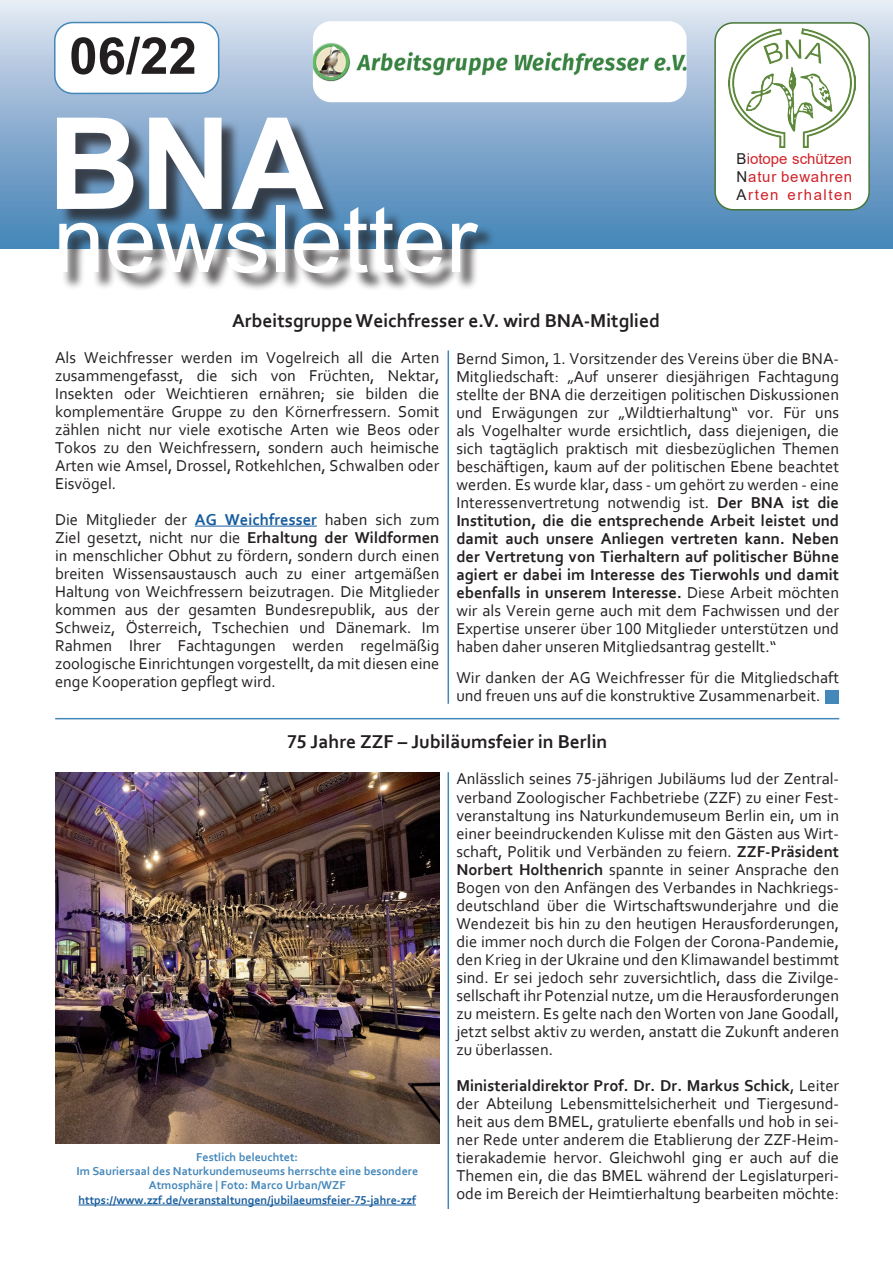
<style>
.page{position:relative;width:893px;height:1263px;background:#fff}
.page>*{position:absolute;margin:0;border:0;box-sizing:border-box;transform-origin:0 0}
.t1{font:700 127.5px "Arial";color:#fff}
.t2{font:93px "Arial";color:#fff}
.t3{font:700 51px "Arial";color:#231f20}
.t4{font:700 19.5px "Corbel";color:#231f20}
.t5{font:16.5px/18px "Corbel";color:#231f20;text-align:justify}
.t6{font:15px/18px "Arial";letter-spacing:.05em;color:#d1232a;text-align:justify}
.t7{font:700 12px/14.4px "Corbel";color:#4487b9;text-align:center}
.t8{font:700 12px "Corbel";color:#175d9e}
.s1{color:#231f20}
.s2{font-weight:700;color:#175d9e}
.s3{font-weight:700}
</style>
<div class="page">
<div style="left:0;top:0;width:893px;height:249px;background:linear-gradient(to bottom,#e2e5f2,#4080b4)"></div>
<div style="left:55px;top:22px;width:164px;height:71px;background:#fff;border-radius:18px"></div>
<div style="left:54px;top:22px;width:165px;height:72px;border:2px solid #4487b9;border-radius:18px"></div>
<div style="left:59px;top:120px;width:282px;height:108px;background:#231f20;opacity:.75"></div>
<div style="left:62px;top:208px;width:434px;height:84px;background:#231f20;opacity:.75"></div>
<div style="left:715px;top:23px;width:154px;height:187px;background:#fff;border-radius:18px"></div>
<div style="left:714px;top:22px;width:156px;height:188px;border:2px solid #477639;border-radius:18px"></div>
<img style="left:729px;top:28px;width:126px;height:119px">
<hr style="left:195px;top:526px;width:122px;height:1px;background:#175d9e">
<hr style="left:448px;top:350px;width:1px;height:354px;background:#4487b9">
<div style="left:825px;top:690px;width:14px;height:14px;background:#4487b9"></div>
<img style="left:313px;top:21px;width:374px;height:81px">
<hr style="left:78px;top:1205px;width:338px;height:1px;background:#175d9e">
<img style="left:55px;top:772px;width:384px;height:371px">
<hr style="left:448px;top:772px;width:1px;height:437px;background:#4487b9">
<hr style="left:55px;top:718px;width:784px;height:1px;background:#4487b9">
<h3 class="t3" style="left:69px;top:20px;width:129px">06/22</h3>
<h1 class="t1" style="left:48px;top:74px;width:278px">BNA</h1>
<h2 class="t2" style="left:53px;top:175px;width:425px">newsletter</h2>
<p class="t6" style="left:737px;top:149px;width:117px"><span class="s1">B</span>iotope schützen <span class="s1">N</span>atur bewahren <span class="s1">A</span>rten erhalten</p>
<p class="t4" style="left:232px;top:308px;width:430px">Arbeitsgruppe Weichfresser e.V. wird BNA-Mitglied</p>
<p class="t5" style="left:55px;top:348px;width:386px">Als Weichfresser werden im Vogelreich all die Arten zusammengefasst, die sich von Früchten, Nektar, Insekten oder Weichtieren ernähren; sie bilden die komplementäre Gruppe zu den Körnerfressern. Somit zählen nicht nur viele exotische Arten wie Beos oder Tokos zu den Weichfressern, sondern auch heimische Arten wie Amsel, Drossel, Rotkehlchen, Schwalben oder Eisvögel.</p>
<p class="t5" style="left:55px;top:510px;width:386px">Die Mitglieder der <span class="s2">AG Weichfresser</span> haben sich zum Ziel gesetzt, nicht nur die <span class="s3">Erhaltung der Wildformen </span>in menschlicher Obhut zu fördern, sondern durch einen breiten Wissensaustausch auch zu einer artgemäßen Haltung von Weichfressern beizutragen. Die Mitglieder kommen aus der gesamten Bundesrepublik, aus der Schweiz, Österreich, Tschechien und Dänemark. Im Rahmen Ihrer Fachtagungen werden regelmäßig zoologische Einrichtungen vorgestellt, da mit diesen eine enge Kooperation gepflegt wird.</p>
<p class="t5" style="left:456px;top:349px;width:384px">Bernd Simon, 1. Vorsitzender des Vereins über die BNA-Mitgliedschaft: „Auf unserer diesjährigen Fachtagung stellte der BNA die derzeitigen politischen Diskussionen und Erwägungen zur „Wildtierhaltung“ vor. Für uns als Vogelhalter wurde ersichtlich, dass diejenigen, die sich tagtäglich praktisch mit diesbezüglichen Themen beschäftigen, kaum auf der politischen Ebene beachtet werden. Es wurde klar, dass - um gehört zu werden - eine Interessenvertretung notwendig ist. <span class="s3">Der BNA ist die Institution, die die entsprechende Arbeit leistet und damit auch unsere Anliegen vertreten kann. Neben der Vertretung von Tierhaltern auf politischer Bühne agiert er dabei im Interesse des Tierwohls und damit ebenfalls in unserem Interesse.</span> Diese Arbeit möchten wir als Verein gerne auch mit dem Fachwissen und der Expertise unserer über 100 Mitglieder unterstützen und haben daher unseren Mitgliedsantrag gestellt.“</p>
<p class="t5" style="left:456px;top:668px;width:384px">Wir danken der AG Weichfresser für die Mitgliedschaft und freuen uns auf die konstruktive Zusammenarbeit.</p>
<p class="t4" style="left:287px;top:729px;width:321px">75 Jahre ZZF – Jubiläumsfeier in Berlin</p>
<p class="t5" style="left:456px;top:770px;width:384px">Anlässlich seines 75-jährigen Jubiläums lud der Zentral&shy;verband Zoologischer Fachbetriebe (ZZF) zu einer Fest&shy;veranstaltung ins Naturkundemuseum Berlin ein, um in einer beeindruckenden Kulisse mit den Gästen aus Wirt&shy;schaft, Politik und Verbänden zu feiern. <span class="s3">ZZF-Präsident Norbert Holthenrich</span> spannte in seiner Ansprache den Bogen von den Anfängen des Verbandes in Nachkriegs&shy;deutschland über die Wirtschaftswunderjahre und die Wendezeit bis hin zu den heutigen Herausforderungen, die immer noch durch die Folgen der Corona-Pandemie, den Krieg in der Ukraine und den Klimawandel bestimmt sind. Er sei jedoch sehr zuversichtlich, dass die Zivilge&shy;sellschaft ihr Potenzial nutze, um die Herausforderungen zu meistern. Es gelte nach den Worten von Jane Goodall, jetzt selbst aktiv zu werden, anstatt die Zukunft anderen zu überlassen.</p>
<p class="t5" style="left:456px;top:1076px;width:384px"><span class="s3">Ministerialdirektor Prof. Dr. Dr. Markus Schick</span>, Leiter der Abteilung Lebensmittelsicherheit und Tiergesund&shy;heit aus dem BMEL, gratulierte ebenfalls und hob in sei&shy;ner Rede unter anderem die Etablierung der ZZF-Heim&shy;tierakademie hervor. Gleichwohl ging er auch auf die Themen ein, die das BMEL während der Legislaturperi&shy;ode im Bereich der Heimtierhaltung bearbeiten möchte:</p>
<p class="t7" style="left:76px;top:1149px;width:343px">Festlich beleuchtet:<br>Im Sauriersaal des Naturkundemuseums herrschte eine besondere<br>Atmosphäre | Foto: Marco Urban/WZF</p>
<p class="t8" style="left:78px;top:1192px;width:339px">https://www.zzf.de/veranstaltungen/jubilaeumsfeier-75-jahre-zzf</p>
</div>
